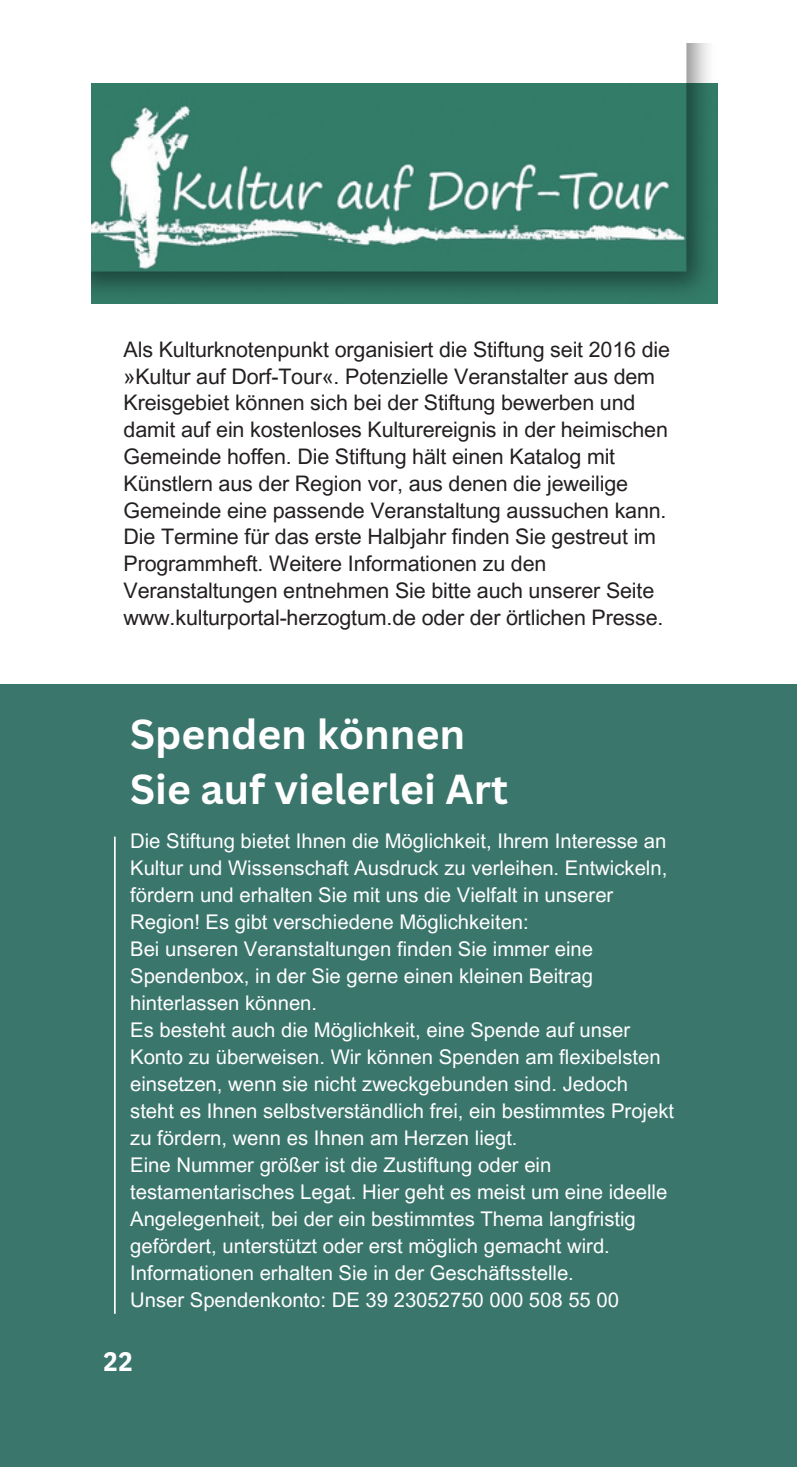
<style>
.page{position:relative;width:797px;height:1467px;background:#fff}
.page>*{position:absolute;margin:0;border:0;box-sizing:border-box;transform-origin:0 0}
.t1{font:700 40.73px/55.8px "Canva Sans";color:#fff}
.t2{font:700 27px "IBM Plex Sans Cond";color:#fff}
.t3{font:21.38px/26.8px "Arial MT Pro";letter-spacing:-.005em;color:#231f20}
.t4{font:20.25px/27px "Arial MT Pro";color:#fff}
</style>
<div class="page">
<div style="left:0;top:684px;width:796px;height:782px;background:#3b766c"></div>
<img style="left:92px;top:44px;width:624px;height:260px">
<hr style="left:114px;top:836px;width:2px;height:477px;background:#fff">
<p class="t3" style="left:124px;top:338px;width:548px">Als Kulturknotenpunkt organisiert die Stiftung seit 2016 die »Kultur auf Dorf-Tour«. Potenzielle Veranstalter aus dem Kreisgebiet können sich bei der Stiftung bewerben und damit auf ein kostenloses Kulturereignis in der heimischen Gemeinde hoffen. Die Stiftung hält einen Katalog mit Künstlern aus der Region vor, aus denen die jeweilige Gemeinde eine passende Veranstaltung aussuchen kann.<br>Die Termine für das erste Halbjahr finden Sie gestreut im Programmheft. Weitere Informationen zu den Veranstaltungen entnehmen Sie bitte auch unserer Seite www.kulturportal-herzogtum.de oder der örtlichen Presse.</p>
<p class="t1" style="left:130px;top:705px;width:379px">Spenden können<br>Sie auf vielerlei Art</p>
<p class="t4" style="left:130px;top:829px;width:538px">Die Stiftung bietet Ihnen die Möglichkeit, Ihrem Interesse an Kultur und Wissenschaft Ausdruck zu verleihen. Entwickeln, fördern und erhalten Sie mit uns die Vielfalt in unserer Region! Es gibt verschiedene Möglichkeiten:</p>
<p class="t4" style="left:130px;top:937px;width:464px;text-align:justify">Bei unseren Veranstaltungen finden Sie immer eine Spendenbox, in der Sie gerne einen kleinen Beitrag hinterlassen können.</p>
<p class="t4" style="left:130px;top:1018px;width:545px">Es besteht auch die Möglichkeit, eine Spende auf unser Konto zu überweisen. Wir können Spenden am flexibelsten einsetzen, wenn sie nicht zweckgebunden sind. Jedoch steht es Ihnen selbstverständlich frei, ein bestimmtes Projekt zu fördern, wenn es Ihnen am Herzen liegt.</p>
<h1 class="t4" style="left:130px;top:1153px;width:538px">Eine Nummer größer ist die Zustiftung oder ein testamentarisches Legat. Hier geht es meist um eine ideelle Angelegenheit, bei der ein bestimmtes Thema langfristig gefördert, unterstützt oder erst möglich gemacht wird.</h1>
<p class="t4" style="left:130px;top:1261px;width:445px">Informationen erhalten Sie in der Geschäftsstelle.</p>
<p class="t4" style="left:130px;top:1288px;width:490px">Unser Spendenkonto: DE 39 23052750 000 508 55 00</p>
<p class="t2" style="left:103px;top:1343px;width:31px">22</p>
</div>
